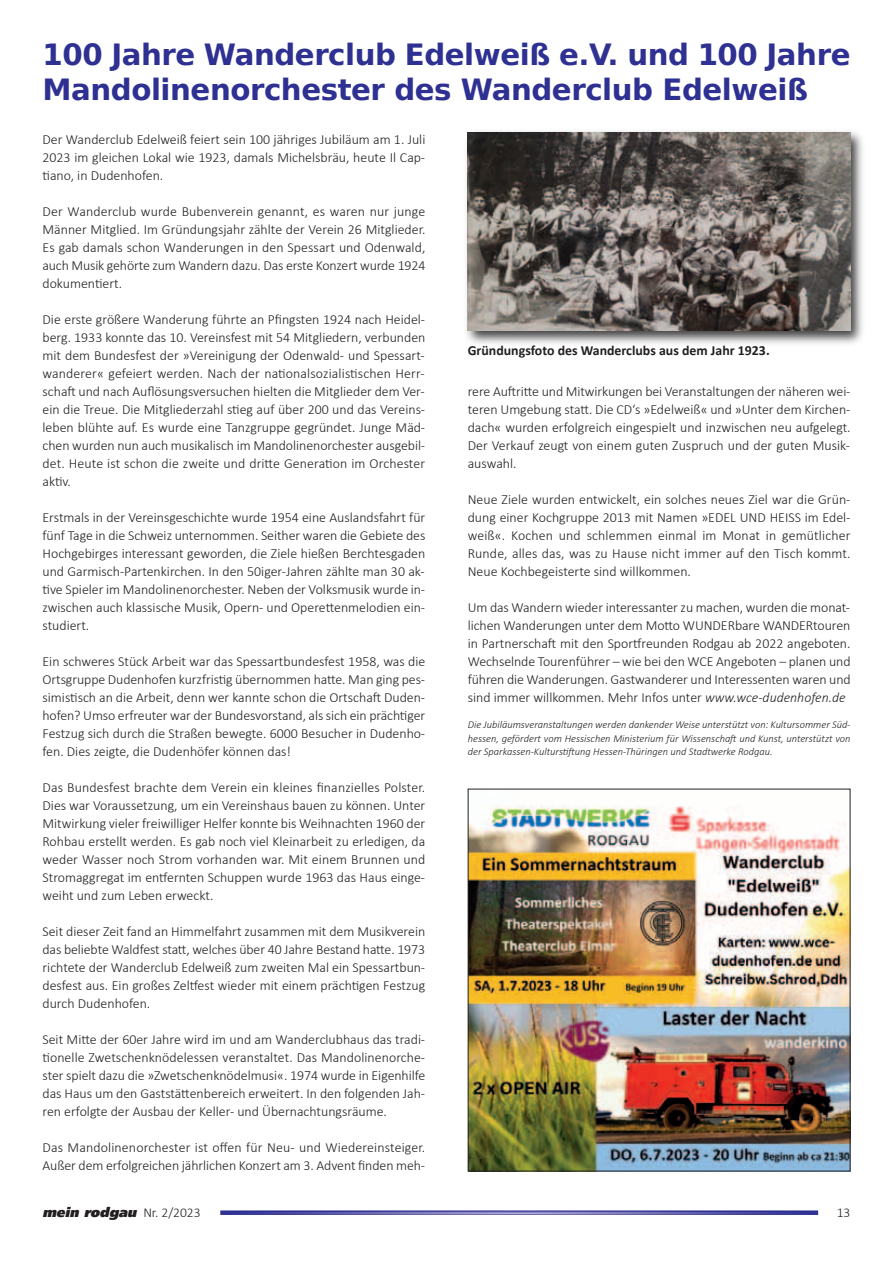
<style>
.page{position:relative;width:893px;height:1263px;background:#fff}
.page>*{position:absolute;margin:0;border:0;box-sizing:border-box;transform-origin:0 0}
.t1{font:700 29.25px/35.1px "DejaVu Sans";letter-spacing:-.015em;color:#2e3092}
.t2{font:300 13.8px/18px "Calibri";color:#231f20;text-align:justify}
.t3{font:700 13.8px "Calibri";color:#231f20}
.t4{font:italic 900 13.5px "Frutiger LT";color:#231f20}
.t5{font:300 13.5px "Calibri";color:#231f20}
.t6{font:italic 300 10.5px/13.5px "Calibri";color:#231f20;text-align:justify}
.s1{font-style:italic}
.s2{font-family:"Calibri";font-weight:300;font-style:normal}
</style>
<div class="page">
<svg style="left:220px;top:1210px;width:598px;height:5px;background:#6463ac"></svg>
<img style="left:466px;top:131px;width:397px;height:213px">
<img style="left:468px;top:132px;width:382px;height:198px">
<img style="left:470px;top:805px;width:378px;height:364px">
<div style="left:468px;top:789px;width:382px;height:382px;border:1px solid #231f20"></div>
<p class="t1" style="left:43px;top:37px;width:809px">100 Jahre Wanderclub Edelweiß e.V. und 100 Jahre<br>Mandolinenorchester des Wanderclub Edelweiß</p>
<p class="t2" style="left:43px;top:132px;width:384px">Der Wanderclub Edelweiß feiert sein 100 jähriges Jubiläum am 1. Juli 2023 im gleichen Lokal wie 1923, damals Michelsbräu, heute Il Cap&shy;tiano, in Dudenhofen.</p>
<p class="t2" style="left:43px;top:204px;width:384px">Der Wanderclub wurde Bubenverein genannt, es waren nur junge Männer Mitglied. Im Gründungsjahr zählte der Verein 26 Mitglieder.<br>Es gab damals schon Wanderungen in den Spessart und Odenwald, auch Musik gehörte zum Wandern dazu. Das erste Konzert wurde 1924 dokumentiert.</p>
<p class="t2" style="left:43px;top:312px;width:384px">Die erste größere Wanderung führte an Pfingsten 1924 nach Heidel&shy;berg. 1933 konnte das 10. Vereinsfest mit 54 Mitgliedern, verbunden mit dem Bundesfest der »Vereinigung der Odenwald- und Spessart&shy;wanderer« gefeiert werden. Nach der nationalsozialistischen Herr&shy;schaft und nach Auflösungsversuchen hielten die Mitglieder dem Ver&shy;ein die Treue. Die Mitgliederzahl stieg auf über 200 und das Vereins&shy;leben blühte auf. Es wurde eine Tanzgruppe gegründet. Junge Mäd&shy;chen wurden nun auch musikalisch im Mandolinenorchester ausgebil&shy;det. Heute ist schon die zweite und dritte Generation im Orchester aktiv.</p>
<p class="t2" style="left:43px;top:510px;width:384px">Erstmals in der Vereinsgeschichte wurde 1954 eine Auslandsfahrt für fünf Tage in die Schweiz unternommen. Seither waren die Gebiete des Hochgebirges interessant geworden, die Ziele hießen Berchtesgaden und Garmisch-Partenkirchen. In den 50iger-Jahren zählte man 30 ak&shy;tive Spieler im Mandolinenorchester. Neben der Volksmusik wurde in&shy;zwischen auch klassische Musik, Opern- und Operettenmelodien ein&shy;studiert.</p>
<p class="t2" style="left:43px;top:654px;width:384px">Ein schweres Stück Arbeit war das Spessartbundesfest 1958, was die Ortsgruppe Dudenhofen kurzfristig übernommen hatte. Man ging pes&shy;simistisch an die Arbeit, denn wer kannte schon die Ortschaft Duden&shy;hofen? Umso erfreuter war der Bundesvorstand, als sich ein prächtiger Festzug sich durch die Straßen bewegte. 6000 Besucher in Dudenho&shy;fen. Dies zeigte, die Dudenhöfer können das!</p>
<p class="t2" style="left:43px;top:780px;width:384px">Das Bundesfest brachte dem Verein ein kleines finanzielles Polster.<br>Dies war Voraussetzung, um ein Vereinshaus bauen zu können. Unter Mitwirkung vieler freiwilliger Helfer konnte bis Weihnachten 1960 der Rohbau erstellt werden. Es gab noch viel Kleinarbeit zu erledigen, da weder Wasser noch Strom vorhanden war. Mit einem Brunnen und Stromaggregat im entfernten Schuppen wurde 1963 das Haus einge&shy;weiht und zum Leben erweckt.</p>
<p class="t2" style="left:43px;top:924px;width:384px">Seit dieser Zeit fand an Himmelfahrt zusammen mit dem Musikverein das beliebte Waldfest statt, welches über 40 Jahre Bestand hatte. 1973 richtete der Wanderclub Edelweiß zum zweiten Mal ein Spessartbun&shy;desfest aus. Ein großes Zeltfest wieder mit einem prächtigen Festzug durch Dudenhofen.</p>
<p class="t2" style="left:43px;top:1032px;width:384px">Seit Mitte der 60er Jahre wird im und am Wanderclubhaus das tradi&shy;tionelle Zwetschenknödelessen veranstaltet. Das Mandolinenorche&shy;ster spielt dazu die »Zwetschenknödelmusi«. 1974 wurde in Eigenhilfe das Haus um den Gaststättenbereich erweitert. In den folgenden Jah&shy;ren erfolgte der Ausbau der Keller- und Übernachtungsräume.</p>
<p class="t2" style="left:43px;top:1140px;width:384px">Das Mandolinenorchester ist offen für Neu- und Wiedereinsteiger.<br>Außer dem erfolgreichen jährlichen Konzert am 3. Advent finden meh-</p>
<p class="t3" style="left:468px;top:345px;width:303px">Gründungsfoto des Wanderclubs aus dem Jahr 1923.</p>
<p class="t2" style="left:468px;top:384px;width:384px">rere Auftritte und Mitwirkungen bei Veranstaltungen der näheren wei&shy;teren Umgebung statt. Die CD‘s »Edelweiß« und »Unter dem Kirchen&shy;dach« wurden erfolgreich eingespielt und inzwischen neu aufgelegt.<br>Der Verkauf zeugt von einem guten Zuspruch und der guten Musik&shy;auswahl.</p>
<p class="t2" style="left:468px;top:492px;width:384px">Neue Ziele wurden entwickelt, ein solches neues Ziel war die Grün&shy;dung einer Kochgruppe 2013 mit Namen »EDEL UND HEISS im Edel&shy;weiß«. Kochen und schlemmen einmal im Monat in gemütlicher Runde, alles das, was zu Hause nicht immer auf den Tisch kommt.<br>Neue Kochbegeisterte sind willkommen.</p>
<p class="t2" style="left:468px;top:600px;width:384px">Um das Wandern wieder interessanter zu machen, wurden die monat&shy;lichen Wanderungen unter dem Motto WUNDERbare WANDERtouren in Partnerschaft mit den Sportfreunden Rodgau ab 2022 angeboten.<br>Wechselnde Tourenführer – wie bei den WCE Angeboten – planen und führen die Wanderungen. Gastwanderer und Interessenten waren und sind immer willkommen. Mehr Infos unter <span class="s1">www.wce‐dudenhofen.de</span></p>
<p class="t6" style="left:468px;top:719px;width:384px">Die Jubiläumsveranstaltungen werden dankender Weise unterstützt von: Kultursommer Süd‐ hessen, gefördert vom Hessischen Ministerium für Wissenschaft und Kunst, unterstützt von der Sparkassen‐Kulturstiftung Hessen‐Thüringen und Stadtwerke Rodgau.</p>
<p class="t4" style="left:43px;top:1204px;width:160px">mein rodgau <span class="s2">N r. 2 / 2 0 2 3</span></p>
<p class="t5" style="left:837px;top:1207px;width:15px">13</p>
</div>
